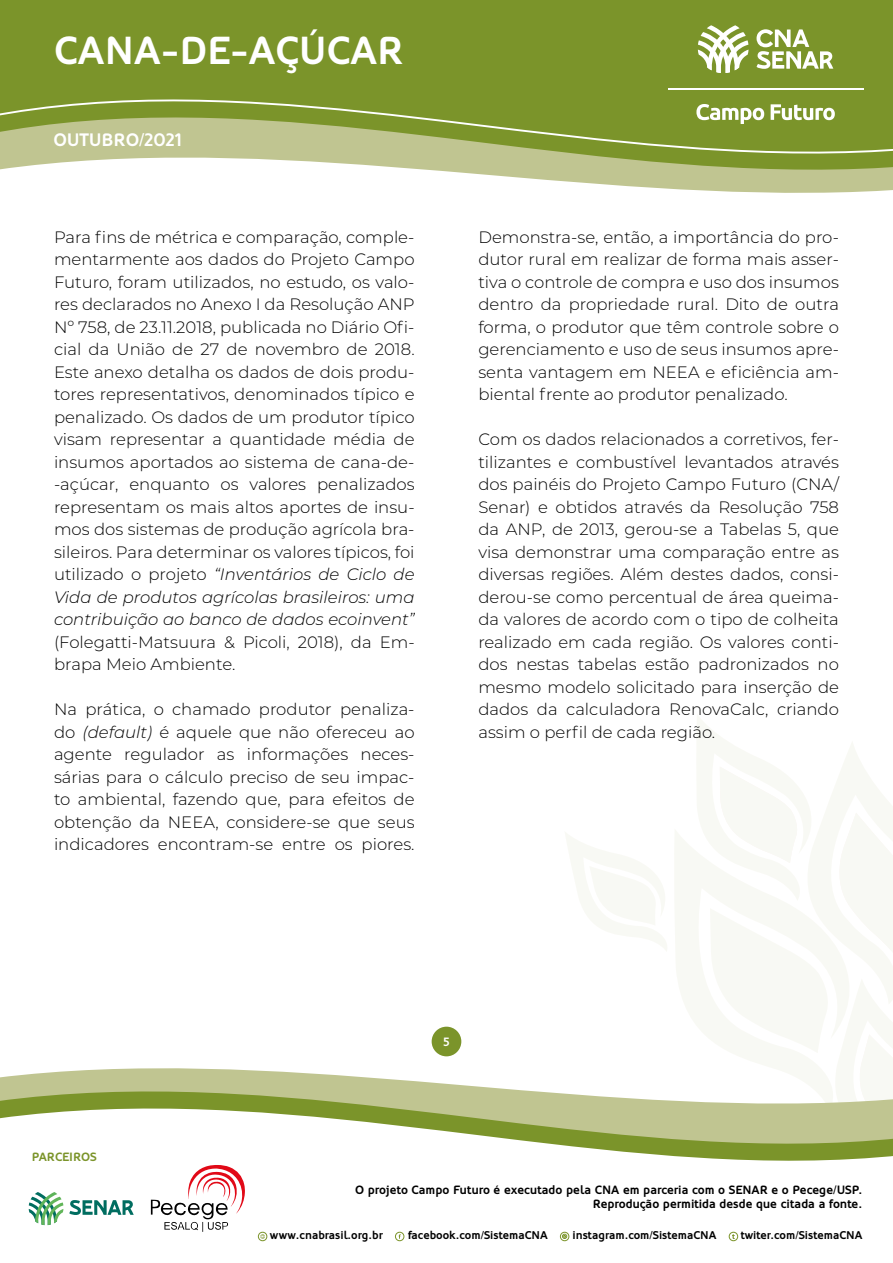
<style>
.page{position:relative;width:893px;height:1263px;background:#fff}
.page>*{position:absolute;margin:0;border:0;box-sizing:border-box;transform-origin:0 0}
.t1{font:700 39px "Oblik";color:#fff}
.t2{font:700 18px "Oblik";letter-spacing:-.005em;color:#fff}
.t3{font:300 16.5px/22.5px "Montserrat";color:#000;text-align:justify}
.t4{font:700 12px/14.4px "Oblik";color:#000;text-align:right}
.t5{font:700 12px "Oblik";color:#7b942a}
.t6{font:700 12px "Oblik";color:#fff}
.t7{font:700 11.25px "Oblik";color:#000}
.s1{font-style:italic}
</style>
<div class="page">
<svg style="left:565px;top:833px;width:81px;height:34px"></svg>
<svg style="left:695px;top:715px;width:198px;height:152px"></svg>
<svg style="left:0;top:0;width:893px;height:193px;background:#96a854"></svg>
<svg style="left:572px;top:867px;width:321px;height:17px;fill:#f8f9f4"></svg>
<svg style="left:0;top:884px;width:893px;height:358px"></svg>
<svg style="left:698px;top:25px;width:50px;height:48px"></svg>
<svg style="left:696px;top:104px;width:68px;height:20px"></svg>
<svg style="left:771px;top:104px;width:64px;height:16px"></svg>
<svg style="left:756px;top:29px;width:77px;height:40px"></svg>
<hr style="left:668px;top:88px;width:195px;height:1px;background:#fff">
<div style="left:395px;top:1232px;width:9px;height:9px;border:1px solid #7b942a;border-radius:50%"></div>
<div style="left:560px;top:1232px;width:9px;height:9px;border:1px solid #7b942a;border-radius:50%"></div>
<svg style="left:562px;top:1234px;width:5px;height:5px"></svg>
<div style="left:729px;top:1232px;width:9px;height:9px;border:1px solid #7b942a;border-radius:50%"></div>
<svg style="left:732px;top:1234px;width:3px;height:5px"></svg>
<div style="left:258px;top:1232px;width:9px;height:9px;border:1px solid #7b942a;border-radius:50%"></div>
<svg style="left:260px;top:1234px;width:5px;height:5px"></svg>
<svg style="left:151px;top:1165px;width:94px;height:67px"></svg>
<div style="left:432px;top:1027px;width:29px;height:29px;background:#7b942a;border-radius:50%"></div>
<svg style="left:29px;top:1192px;width:34px;height:33px"></svg>
<svg style="left:69px;top:1200px;width:65px;height:15px"></svg>
<h1 class="t1" style="left:54px;top:28px;width:351px">CANA-DE-AÇÚCAR</h1>
<p class="t2" style="left:53px;top:130px;width:130px">OUTUBRO/2021</p>
<p class="t3" style="left:54px;top:225px;width:362px">Para fins de métrica e comparação, comple&shy;mentarmente aos dados do Projeto Campo Futuro, foram utilizados, no estudo, os valo&shy;res declarados no Anexo I da Resolução ANP Nº 758, de 23.11.2018, publicada no Diário Ofi&shy;cial da União de 27 de novembro de 2018.<br>Este anexo detalha os dados de dois produ&shy;tores representativos, denominados típico e penalizado. Os dados de um produtor típico visam representar a quantidade média de insumos aportados ao sistema de cana-de--açúcar, enquanto os valores penalizados representam os mais altos aportes de insu&shy;mos dos sistemas de produção agrícola bra&shy;sileiros. Para determinar os valores típicos, foi utilizado o projeto <span class="s1">“Inventários de Ciclo de Vida de produtos agrícolas brasileiros: uma contribuição ao banco de dados ecoinvent”</span></p>
<p class="t3" style="left:54px;top:630px;width:362px">(Folegatti-Matsuura &amp; Picoli, 2018), da Em&shy;brapa Meio Ambiente.</p>
<p class="t3" style="left:54px;top:697px;width:362px">Na prática, o chamado produtor penaliza&shy;do <span class="s1">(default)</span> é aquele que não ofereceu ao agente regulador as informações neces&shy;sárias para o cálculo preciso de seu impac&shy;to ambiental, fazendo que, para efeitos de obtenção da NEEA, considere-se que seus indicadores encontram-se entre os piores.</p>
<p class="t3" style="left:478px;top:225px;width:362px">Demonstra-se, então, a importância do pro&shy;dutor rural em realizar de forma mais asser&shy;tiva o controle de compra e uso dos insumos dentro da propriedade rural. Dito de outra forma, o produtor que têm controle sobre o gerenciamento e uso de seus insumos apre&shy;senta vantagem em NEEA e eficiência am&shy;biental frente ao produtor penalizado.</p>
<p class="t3" style="left:478px;top:428px;width:362px">Com os dados relacionados a corretivos, fer&shy;tilizantes e combustível levantados através dos painéis do Projeto Campo Futuro (CNA/ Senar) e obtidos através da Resolução 758 da ANP, de 2013, gerou-se a Tabelas 5, que visa demonstrar uma comparação entre as diversas regiões. Além destes dados, consi&shy;derou-se como percentual de área queima&shy;da valores de acordo com o tipo de colheita realizado em cada região. Os valores conti&shy;dos nestas tabelas estão padronizados no mesmo modelo solicitado para inserção de dados da calculadora RenovaCalc, criando assim o perfil de cada região.</p>
<p class="t5" style="left:32px;top:1150px;width:67px">PARCEIROS</p>
<p class="t6" style="left:443px;top:1035px;width:8px">5</p>
<p class="t4" style="left:355px;top:1183px;width:509px">O projeto Campo Futuro é executado pela CNA em parceria com o SENAR e o Pecege/USP.<br>Reprodução permitida desde que citada a fonte.</p>
<p class="t7" style="left:270px;top:1229px;width:114px">www.cnabrasil.org.br</p>
<p class="t7" style="left:408px;top:1229px;width:141px">facebook.com/SistemaCNA</p>
<p class="t7" style="left:573px;top:1229px;width:145px">instagram.com/SistemaCNA</p>
<p class="t7" style="left:741px;top:1229px;width:123px">twiter.com/SistemaCNA</p>
</div>
